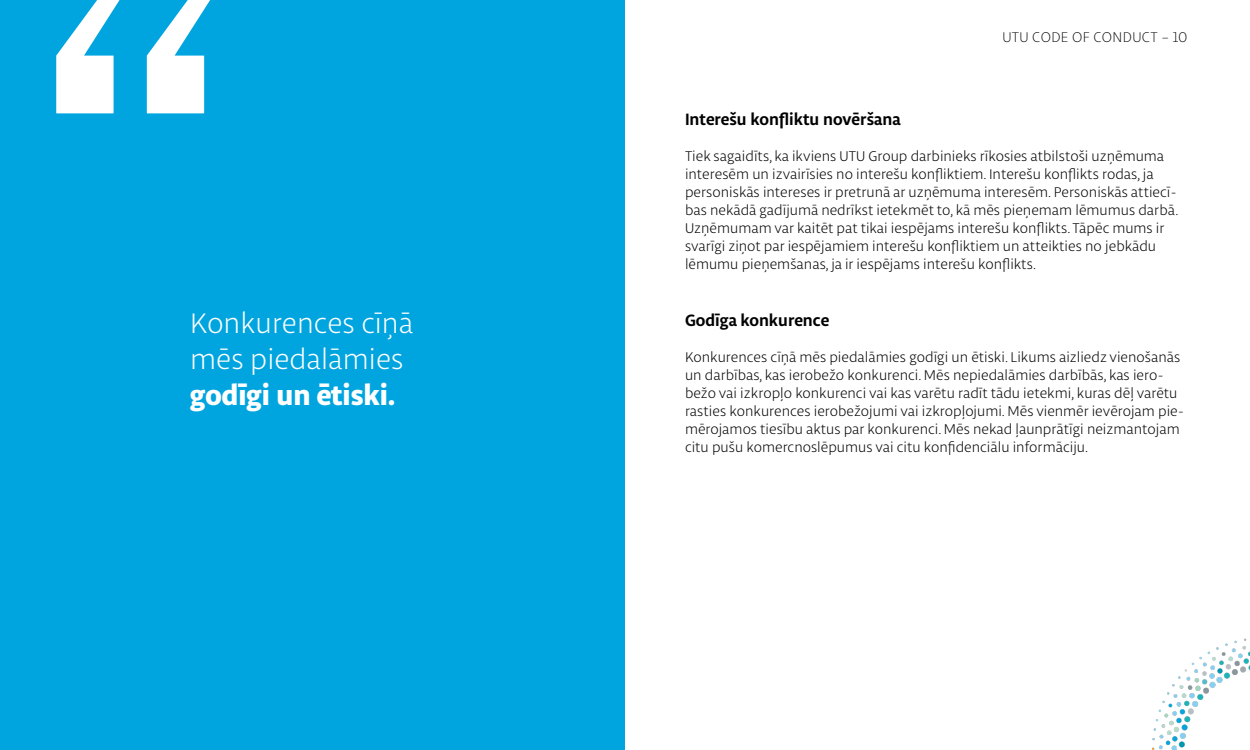
<style>
.page{position:relative;width:1250px;height:750px;background:#fff}
.page>*{position:absolute;margin:0;border:0;box-sizing:border-box;transform-origin:0 0}
.t1{font:300 30px/36px "Libertad";color:#fff}
.t2{font:700 17.5px "Libertad";color:#000}
.t3{font:300 15px/18px "Libertad";color:#000}
.t4{font:100 15px "Libertad";letter-spacing:.025em;color:#000}
.s1{font-weight:800}
</style>
<div class="page">
<img style="left:1152px;top:638px;width:98px;height:112px">
<div style="left:0;top:0;width:625px;height:750px;background:#00a5df"></div>
<svg style="left:56px;top:0;width:154px;height:113px"></svg>
<p class="t1" style="left:190px;top:305px;width:225px">Konkurences cīņā mēs piedalāmies <span class="s1">godīgi un ētiski.</span></p>
<p class="t4" style="left:1002px;top:28px;width:187px">UTU CODE OF CONDUCT – 10</p>
<p class="t2" style="left:685px;top:108px;width:217px">Interešu konfliktu novēršana</p>
<p class="t3" style="left:685px;top:147px;width:495px">Tiek sagaidīts, ka ikviens UTU Group darbinieks rīkosies atbilstoši uzņēmuma interesēm un izvairīsies no interešu konfliktiem. Interešu konflikts rodas, ja personiskās intereses ir pretrunā ar uzņēmuma interesēm. Personiskās attiecī&shy;bas nekādā gadījumā nedrīkst ietekmēt to, kā mēs pieņemam lēmumus darbā.<br>Uzņēmumam var kaitēt pat tikai iespējams interešu konflikts. Tāpēc mums ir svarīgi ziņot par iespējamiem interešu konfliktiem un atteikties no jebkādu lēmumu pieņemšanas, ja ir iespējams interešu konflikts.</p>
<p class="t2" style="left:685px;top:309px;width:146px">Godīga konkurence</p>
<p class="t3" style="left:685px;top:348px;width:501px">Konkurences cīņā mēs piedalāmies godīgi un ētiski. Likums aizliedz vienošanās un darbības, kas ierobežo konkurenci. Mēs nepiedalāmies darbībās, kas iero&shy;bežo vai izkropļo konkurenci vai kas varētu radīt tādu ietekmi, kuras dēļ varētu rasties konkurences ierobežojumi vai izkropļojumi. Mēs vienmēr ievērojam pie&shy;mērojamos tiesību aktus par konkurenci. Mēs nekad ļaunprātīgi neizmantojam citu pušu komercnoslēpumus vai citu konfidenciālu informāciju.</p>
</div>
